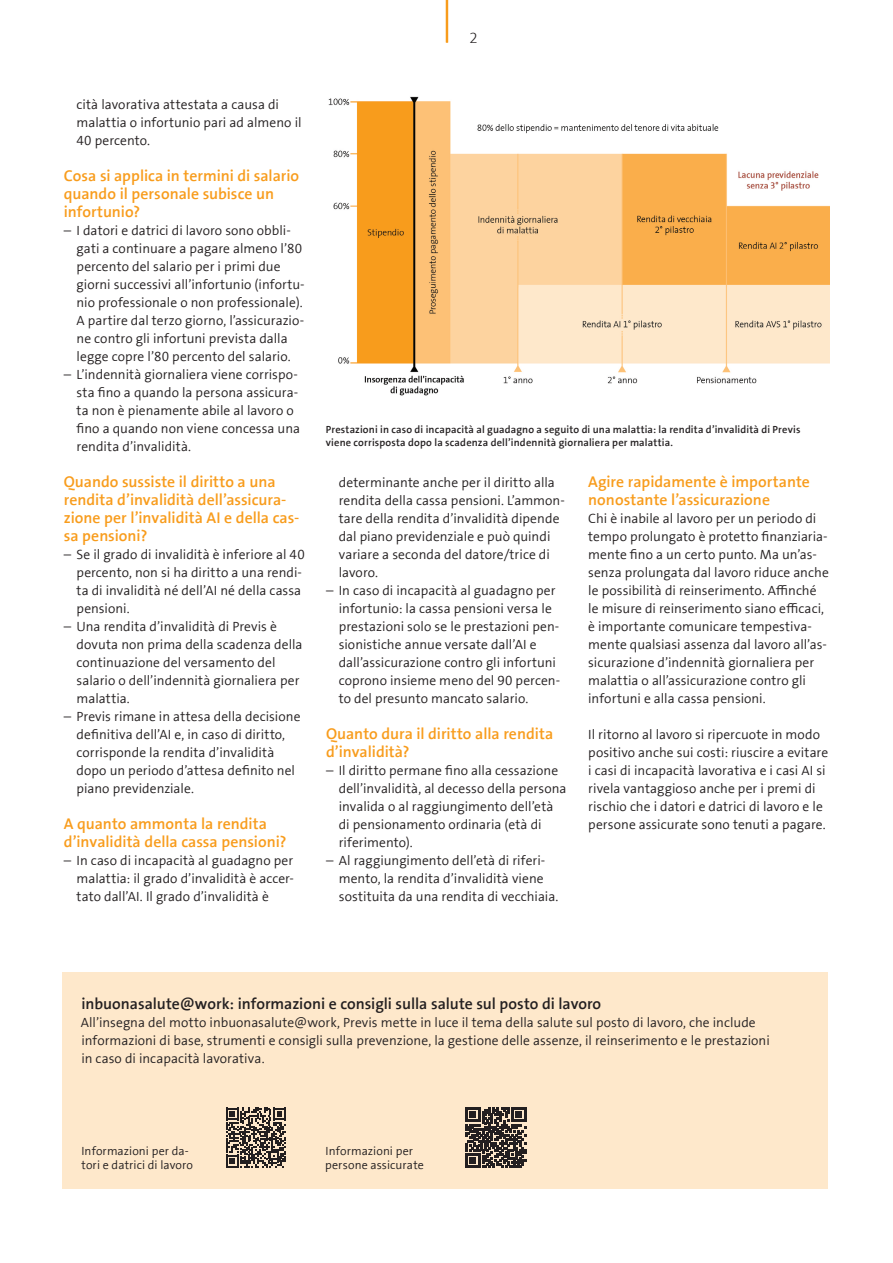
<style>
.page{position:relative;width:893px;height:1263px;background:#fff}
.page>*{position:absolute;margin:0;border:0;box-sizing:border-box;transform-origin:0 0}
._04_Zwischentitel_10_5pt{font:300 15.75px/18px "Previs The Sans";color:#f89c1c}
._04_Zwischentitel_10_5pt-2{font:300 15.75px "Previs The Sans";letter-spacing:-.005em;color:#231f20}
.t1{font:300 15px "Previs The Sans";color:#231f20}
._06_Lauftext_9pt{font:300 13.5px/18px "Previs The Sans";letter-spacing:.005em;color:#231f20}
._04_Zwischentitel_10_5pt-3{font:300 13.5px/18px "Previs The Sans";color:#231f20}
._08_Bildlegende_ohne_Raster{font:300 12px/13.5px "Previs The Sans";letter-spacing:.005em;color:#231f20}
._08_Bildlegende_7pt{font:300 10.5px/13.5px "Previs The Sans";letter-spacing:.015em;color:#231f20}
</style>
<div class="page">
<div style="left:62px;top:973px;width:766px;height:216px;background:#fee8cb"></div>
<img style="left:328px;top:96px;width:501px;height:300px">
<svg style="left:226px;top:1108px;width:60px;height:59px"></svg>
<svg style="left:466px;top:1107px;width:60px;height:61px"></svg>
<hr style="left:892px;top:0;width:1px;height:1029px;background:#fee8cb">
<hr style="left:446px;top:0;width:2px;height:43px;background:#f89c1c">
<p class="t1" style="left:469px;top:30px;width:10px">2</p>
<p class="_06_Lauftext_9pt" style="left:77px;top:96px;width:226px">cità lavorativa attestata a causa di malattia o infortunio pari ad almeno il<br>40 percento.</p>
<p class="_04_Zwischentitel_10_5pt" style="left:64px;top:167px;width:237px">Cosa si applica in termini di salario quando il personale subisce un infortunio?</p>
<p class="_06_Lauftext_9pt" style="left:77px;top:222px;width:230px;text-indent:-13px">– I datori e datrici di lavoro sono obbli&shy;gati a continuare a pagare almeno l’80 percento del salario per i primi due giorni successivi all’infortunio (infortu&shy;nio professionale o non professionale).<br>A partire dal terzo giorno, l’assicurazio&shy;ne contro gli infortuni prevista dalla legge copre l’80 percento del salario.</p>
<p class="_06_Lauftext_9pt" style="left:77px;top:366px;width:225px;text-indent:-13px">– L’indennità giornaliera viene corrispo&shy;sta fino a quando la persona assicura&shy;ta non è pienamente abile al lavoro o fino a quando non viene concessa una rendita d’invalidità.</p>
<p class="_04_Zwischentitel_10_5pt" style="left:64px;top:473px;width:237px">Quando sussiste il diritto a una rendita d’invalidità dell’assicura&shy;zione per l’invalidità AI e della cas&shy;sa pensioni?</p>
<p class="_06_Lauftext_9pt" style="left:77px;top:546px;width:230px;text-indent:-13px">– Se il grado di invalidità è inferiore al 40 percento, non si ha diritto a una rendi&shy;ta di invalidità né dell’AI né della cassa pensioni.</p>
<p class="_06_Lauftext_9pt" style="left:77px;top:618px;width:228px;text-indent:-13px">– Una rendita d’invalidità di Previs è dovuta non prima della scadenza della continuazione del versamento del salario o dell’indennità giornaliera per malattia.</p>
<p class="_06_Lauftext_9pt" style="left:77px;top:708px;width:226px;text-indent:-13px">– Previs rimane in attesa della decisione definitiva dell’AI e, in caso di diritto, corrisponde la rendita d’invalidità dopo un periodo d’attesa definito nel piano previdenziale.</p>
<p class="_04_Zwischentitel_10_5pt" style="left:64px;top:815px;width:224px">A quanto ammonta la rendita d’invalidità della cassa pensioni?</p>
<p class="_06_Lauftext_9pt" style="left:77px;top:852px;width:219px;text-align:justify;text-indent:-13px">– In caso di incapacità al guadagno per malattia: il grado d’invalidità è accer&shy;tato dall’AI. Il grado d’invalidità è</p>
<p class="_08_Bildlegende_7pt" style="left:326px;top:423px;width:476px">Prestazioni in caso di incapacità al guadagno a seguito di una malattia: la rendita d’invalidità di Previs viene corrisposta dopo la scadenza dell’indennità giornaliera per malattia.</p>
<p class="_06_Lauftext_9pt" style="left:339px;top:474px;width:228px">determinante anche per il diritto alla rendita della cassa pensioni. L’ammon&shy;tare della rendita d’invalidità dipende dal piano previdenziale e può quindi variare a seconda del datore/trice di lavoro.</p>
<p class="_06_Lauftext_9pt" style="left:339px;top:582px;width:223px;text-indent:-13px">– In caso di incapacità al guadagno per infortunio: la cassa pensioni versa le prestazioni solo se le prestazioni pen&shy;sionistiche annue versate dall’AI e dall’assicurazione contro gli infortuni coprono insieme meno del 90 percen&shy;to del presunto mancato salario.</p>
<p class="_04_Zwischentitel_10_5pt" style="left:326px;top:725px;width:229px">Quanto dura il diritto alla rendita d’invalidità?</p>
<p class="_06_Lauftext_9pt" style="left:339px;top:762px;width:229px;text-indent:-13px">– Il diritto permane fino alla cessazione dell’invalidità, al decesso della persona invalida o al raggiungimento dell’età di pensionamento ordinaria (età di riferimento).</p>
<p class="_06_Lauftext_9pt" style="left:339px;top:852px;width:221px;text-indent:-13px">– Al raggiungimento dell’età di riferi&shy;mento, la rendita d’invalidità viene sostituita da una rendita di vecchiaia.</p>
<p class="_04_Zwischentitel_10_5pt" style="left:588px;top:473px;width:223px">Agire rapidamente è importante nonostante l’assicurazione</p>
<p class="_06_Lauftext_9pt" style="left:588px;top:510px;width:242px">Chi è inabile al lavoro per un periodo di tempo prolungato è protetto finanziaria&shy;mente fino a un certo punto. Ma un’as&shy;senza prolungata dal lavoro riduce anche le possibilità di reinserimento. Affinché le misure di reinserimento siano efficaci, è importante comunicare tempestiva&shy;mente qualsiasi assenza dal lavoro all’as&shy;sicurazione d’indennità giornaliera per malattia o all’assicurazione contro gli infortuni e alla cassa pensioni.</p>
<p class="_06_Lauftext_9pt" style="left:588px;top:726px;width:242px">Il ritorno al lavoro si ripercuote in modo positivo anche sui costi: riuscire a evitare i casi di incapacità lavorativa e i casi AI si rivela vantaggioso anche per i premi di rischio che i datori e datrici di lavoro e le persone assicurate sono tenuti a pagare.</p>
<p class="_04_Zwischentitel_10_5pt-2" style="left:81px;top:995px;width:521px">inbuonasalute@work: informazioni e consigli sulla salute sul posto di lavoro</p>
<p class="_04_Zwischentitel_10_5pt-3" style="left:81px;top:1014px;width:691px">All’insegna del motto inbuonasalute@work, Previs mette in luce il tema della salute sul posto di lavoro, che include informazioni di base, strumenti e consigli sulla prevenzione, la gestione delle assenze, il reinserimento e le prestazioni in caso di incapacità lavorativa.</p>
<p class="_08_Bildlegende_ohne_Raster" style="left:81px;top:1145px;width:113px">Informazioni per da&shy;tori e datrici di lavoro</p>
<p class="_08_Bildlegende_ohne_Raster" style="left:325px;top:1145px;width:100px">Informazioni per persone assicurate</p>
</div>
